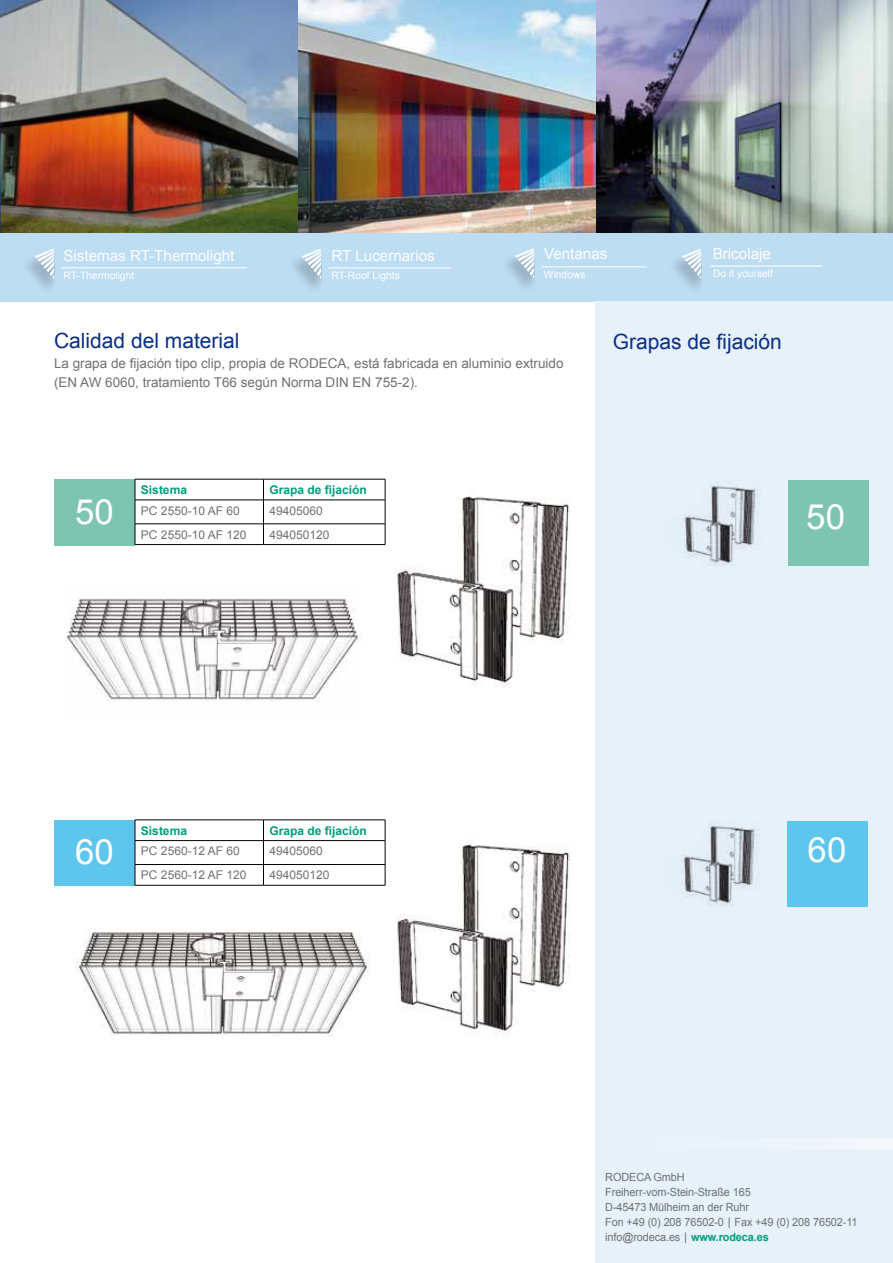
<style>
.page{position:relative;width:893px;height:1263px;background:#fff}
.page>*{position:absolute;margin:0;border:0;box-sizing:border-box;transform-origin:0 0}
.t1{font:34.8px "Arial";color:#fff}
.t2{font:34.65px "Arial";color:#fff}
.t3{font:21px "Arial";color:#0a2f85}
.t4{font:15.15px "Arial";color:#fff}
.t5{font:13.5px/19.5px "Arial";color:#707172}
.t6{font:12px "Arial";color:#707172}
.t7{font:700 12px "Arial";color:#009d7e}
.t8{font:11.25px/15px "Arial";letter-spacing:-.01em;color:#707172}
.t9{font:10.2px "Arial";color:#fff}
.s1{font-family:"Verdana"}
.s2{font-weight:700;color:#009d7e}
</style>
<div class="page">
<div style="left:0;top:232px;width:893px;height:69px;background:#bdddf2"></div>
<img style="left:0;top:0;width:893px;height:232px">
<hr style="left:0;top:83px;width:1px;height:149px;background:#0a2f85">
<div style="left:595px;top:301px;width:298px;height:962px;background:#e6f1fa"></div>
<hr style="left:711px;top:266px;width:111px;height:1px;background:#fff">
<hr style="left:61px;top:267px;width:186px;height:1px;background:#fff">
<div style="left:595px;top:1138px;width:298px;height:11px;background:#ecf4fb"></div>
<div style="left:669px;top:250px;width:32px;height:45px;background:#000;opacity:.29"></div>
<svg style="left:682px;top:249px;width:19px;height:30px"></svg>
<hr style="left:541px;top:266px;width:106px;height:1px;background:#fff">
<div style="left:502px;top:250px;width:32px;height:45px;background:#000;opacity:.29"></div>
<svg style="left:514px;top:248px;width:20px;height:31px"></svg>
<hr style="left:328px;top:267px;width:123px;height:1px;background:#fff">
<div style="left:289px;top:250px;width:32px;height:45px;background:#000;opacity:.29"></div>
<svg style="left:301px;top:249px;width:20px;height:30px"></svg>
<div style="left:22px;top:250px;width:32px;height:45px;background:#000;opacity:.29"></div>
<svg style="left:34px;top:249px;width:20px;height:30px"></svg>
<img style="left:683px;top:481px;width:76px;height:85px">
<div style="left:788px;top:480px;width:81px;height:86px;background:#7ec5b1"></div>
<img style="left:682px;top:821px;width:76px;height:85px">
<div style="left:787px;top:821px;width:80px;height:85px;background:#5ec5ed"></div>
<div style="left:54px;top:479px;width:81px;height:66px;background:#7ec5b1"></div>
<img style="left:397px;top:495px;width:173px;height:189px">
<svg style="left:135px;top:479px;width:251px;height:66px"></svg>
<hr style="left:135px;top:500px;width:128px;height:1px;background:#000">
<hr style="left:263px;top:500px;width:122px;height:1px;background:#000">
<hr style="left:135px;top:524px;width:128px;height:1px;background:#000">
<hr style="left:263px;top:524px;width:122px;height:1px;background:#000">
<img style="left:66px;top:598px;width:293px;height:104px">
<div style="left:54px;top:820px;width:81px;height:65px;background:#5ec5ed"></div>
<img style="left:397px;top:844px;width:173px;height:192px">
<hr style="left:135px;top:885px;width:128px;height:1px;background:#000">
<hr style="left:263px;top:885px;width:122px;height:1px;background:#000">
<hr style="left:135px;top:819px;width:128px;height:1px;background:#000">
<hr style="left:263px;top:819px;width:122px;height:1px;background:#000">
<svg style="left:135px;top:820px;width:251px;height:65px"></svg>
<hr style="left:135px;top:840px;width:128px;height:1px;background:#000">
<hr style="left:263px;top:840px;width:122px;height:1px;background:#000">
<hr style="left:135px;top:864px;width:128px;height:1px;background:#000">
<hr style="left:263px;top:864px;width:122px;height:1px;background:#000">
<img style="left:76px;top:931px;width:293px;height:105px">
<h3 class="t4" style="left:63px;top:245px;width:172px">Sistemas RT-Thermolight</h3>
<p class="t9" style="left:64px;top:269px;width:72px">RT-Thermolight</p>
<h3 class="t4" style="left:332px;top:245px;width:105px">RT Lucernarios</h3>
<p class="t9" style="left:332px;top:269px;width:70px">RT-Roof Lights</p>
<h3 class="t4" style="left:544px;top:244px;width:65px">Ventanas</h3>
<p class="t9" style="left:544px;top:267px;width:43px">Windows</p>
<h3 class="t4" style="left:713px;top:243px;width:60px">Bricolaje</h3>
<p class="t9" style="left:713px;top:267px;width:61px">Do it yourself</p>
<h3 class="t3" style="left:54px;top:327px;width:187px">Calidad del material</h3>
<p class="t5" style="left:54px;top:353px;width:511px">La grapa de fijación tipo clip, propia de RODECA, está fabricada en aluminio extruido (EN AW 6060, tratamiento T66 según Norma DIN EN 755-2).</p>
<h2 class="t2" style="left:75px;top:489px;width:40px">50</h2>
<p class="t7" style="left:141px;top:482px;width:48px">Sistema</p>
<p class="t7" style="left:269px;top:482px;width:99px">Grapa de fijación</p>
<p class="t6" style="left:141px;top:503px;width:100px">PC 2550-10 AF 60</p>
<p class="t6" style="left:269px;top:503px;width:55px">49405060</p>
<p class="t6" style="left:141px;top:526px;width:107px">PC 2550-10 AF 120</p>
<p class="t6" style="left:269px;top:526px;width:62px">494050120</p>
<h3 class="t3" style="left:613px;top:328px;width:171px">Grapas de fijación</h3>
<h1 class="t1" style="left:806px;top:494px;width:40px">50</h1>
<h1 class="t1" style="left:75px;top:829px;width:40px">60</h1>
<p class="t7" style="left:141px;top:822px;width:48px">Sistema</p>
<p class="t7" style="left:269px;top:822px;width:99px">Grapa de fijación</p>
<p class="t6" style="left:141px;top:843px;width:100px">PC 2560-12 AF 60</p>
<p class="t6" style="left:269px;top:843px;width:55px">49405060</p>
<p class="t6" style="left:141px;top:867px;width:107px">PC 2560-12 AF 120</p>
<p class="t6" style="left:269px;top:867px;width:62px">494050120</p>
<h1 class="t1" style="left:808px;top:827px;width:40px">60</h1>
<p class="t8" style="left:605px;top:1169px;width:254px">RODECA GmbH<br>Freiherr-vom-Stein-Straße 165<br>D-45473 Mülheim an der Ruhr<br>Fon +49 (0) 208 76502-0 <span class="s1">|</span> Fax +49 (0) 208 76502-11 info@rodeca.es <span class="s1">|</span> <span class="s2">www.rodeca.es</span></p>
</div>
